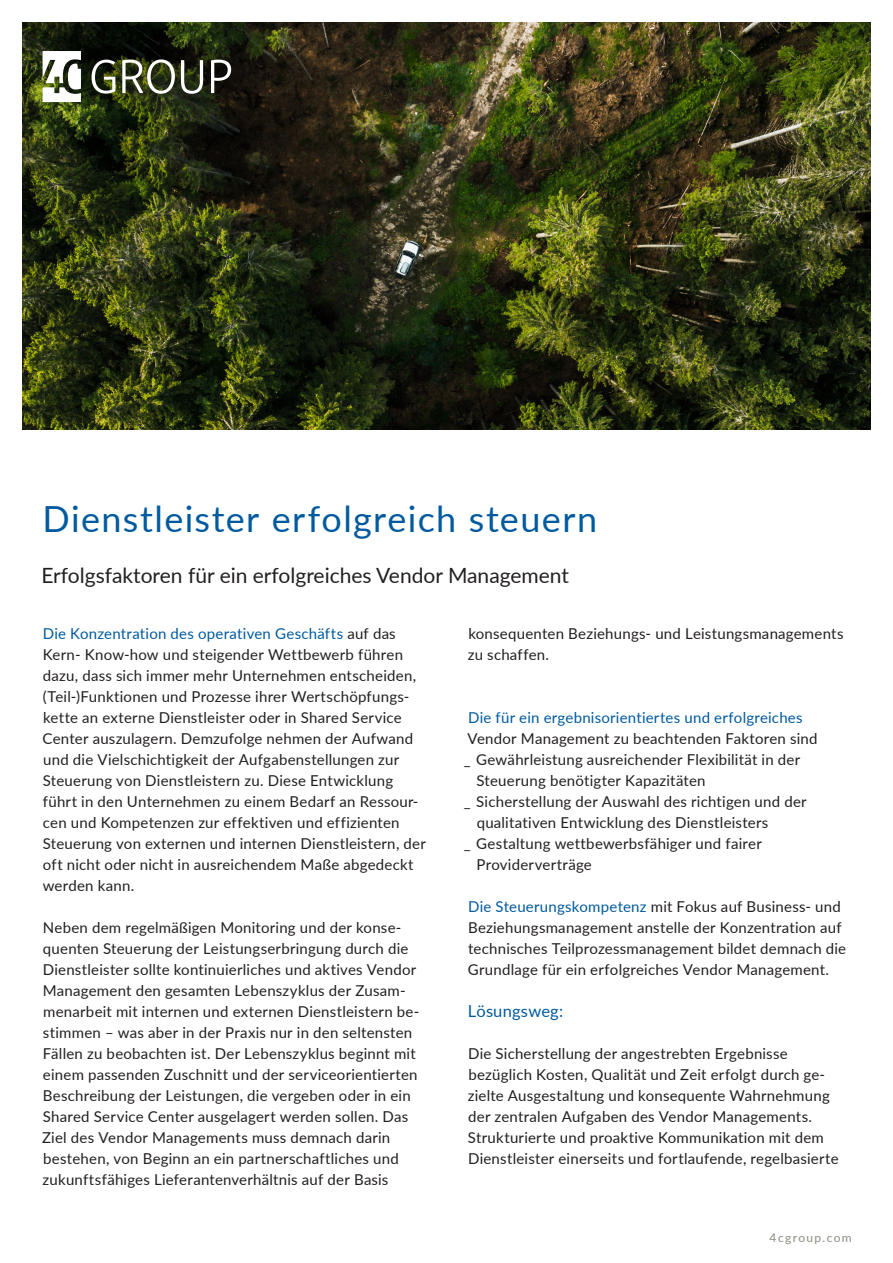
<style>
.page{position:relative;width:893px;height:1263px;background:#fff}
.page>*{position:absolute;margin:0;border:0;box-sizing:border-box;transform-origin:0 0}
.t1{font:36px "Lato";letter-spacing:.04em;color:#005a9e}
.t2{font:21px "Lato";color:#231f20}
.Bold{font:16.5px "Lato";letter-spacing:.01em;color:#005a9e}
._4CG_fließ{font:15px/21px "Lato";letter-spacing:.015em;color:#231f20}
._4CG_fließ-2{font:15px "Lato";letter-spacing:.015em;color:#005a9e}
.t3{font:12px "Lato";letter-spacing:.115em;color:#8b8b83}
.s1{color:#005a9e}
</style>
<div class="page">
<img style="left:22px;top:22px;width:849px;height:407px">
<svg style="left:92px;top:60px;width:23px;height:34px"></svg>
<svg style="left:122px;top:59px;width:53px;height:35px"></svg>
<svg style="left:181px;top:60px;width:22px;height:34px"></svg>
<svg style="left:211px;top:60px;width:20px;height:33px"></svg>
<svg style="left:43px;top:51px;width:38px;height:51px"></svg>
<p class="t1" style="left:43px;top:493px;width:556px">Dienstleister erfolgreich steuern</p>
<p class="t2" style="left:41px;top:561px;width:529px">Erfolgsfaktoren für ein erfolgreiches Vendor Management</p>
<p class="_4CG_fließ" style="left:43px;top:623px;width:385px"><span class="s1">Die Konzentration des operativen Geschäfts</span> auf das Kern- Know-how und steigender Wettbewerb führen dazu, dass sich immer mehr Unternehmen entscheiden, (Teil-)Funktionen und Prozesse ihrer Wertschöpfungs&shy;kette an externe Dienstleister oder in Shared Service Center auszulagern. Demzufolge nehmen der Aufwand und die Vielschichtigkeit der Aufgabenstellungen zur Steuerung von Dienstleistern zu. Diese Entwicklung führt in den Unternehmen zu einem Bedarf an Ressour&shy;cen und Kompetenzen zur effektiven und effizienten Steuerung von externen und internen Dienstleistern, der oft nicht oder nicht in ausreichendem Maße abgedeckt werden kann.</p>
<p class="_4CG_fließ" style="left:42px;top:917px;width:379px">Neben dem regelmäßigen Monitoring und der konse&shy;quenten Steuerung der Leistungserbringung durch die Dienstleister sollte kontinuierliches und aktives Vendor Management den gesamten Lebenszyklus der Zusam&shy;menarbeit mit internen und externen Dienstleistern be&shy;stimmen – was aber in der Praxis nur in den seltensten Fällen zu beobachten ist. Der Lebenszyklus beginnt mit einem passenden Zuschnitt und der serviceorientierten Beschreibung der Leistungen, die vergeben oder in ein Shared Service Center ausgelagert werden sollen. Das Ziel des Vendor Managements muss demnach darin bestehen, von Beginn an ein partnerschaftliches und zukunftsfähiges Lieferantenverhältnis auf der Basis</p>
<p class="_4CG_fließ" style="left:468px;top:623px;width:377px">konsequenten Beziehungs- und Leistungsmanagements zu schaffen.</p>
<p class="_4CG_fließ-2" style="left:468px;top:707px;width:336px">Die für ein ergebnisorientiertes und erfolgreiches</p>
<p class="_4CG_fließ" style="left:467px;top:728px;width:352px">Vendor Management zu beachtenden Faktoren sind</p>
<p class="_4CG_fließ" style="left:476px;top:749px;width:325px;text-indent:-13px">_ Gewährleistung ausreichender Flexibilität in der<br>Steuerung benötigter Kapazitäten</p>
<p class="_4CG_fließ" style="left:477px;top:791px;width:331px;text-indent:-13px">_ Sicherstellung der Auswahl des richtigen und der qualitativen Entwicklung des Dienstleisters</p>
<p class="_4CG_fließ" style="left:477px;top:833px;width:287px;text-indent:-13px">_ Gestaltung wettbewerbsfähiger und fairer<br>Providerverträge</p>
<p class="_4CG_fließ" style="left:468px;top:896px;width:380px"><span class="s1">Die Steuerungskompetenz</span> mit Fokus auf Business- und Beziehungsmanagement anstelle der Konzentration auf technisches Teilprozessmanagement bildet demnach die Grundlage für ein erfolgreiches Vendor Management.</p>
<p class="Bold" style="left:468px;top:999px;width:97px">Lösungsweg:</p>
<p class="_4CG_fließ" style="left:468px;top:1043px;width:372px">Die Sicherstellung der angestrebten Ergebnisse bezüglich Kosten, Qualität und Zeit erfolgt durch ge&shy;zielte Ausgestaltung und konsequente Wahrnehmung der zentralen Aufgaben des Vendor Managements.<br>Strukturierte und proaktive Kommunikation mit dem Dienstleister einerseits und fortlaufende, regelbasierte</p>
<p class="t3" style="left:770px;top:1229px;width:84px">4cgroup.com</p>
</div>
